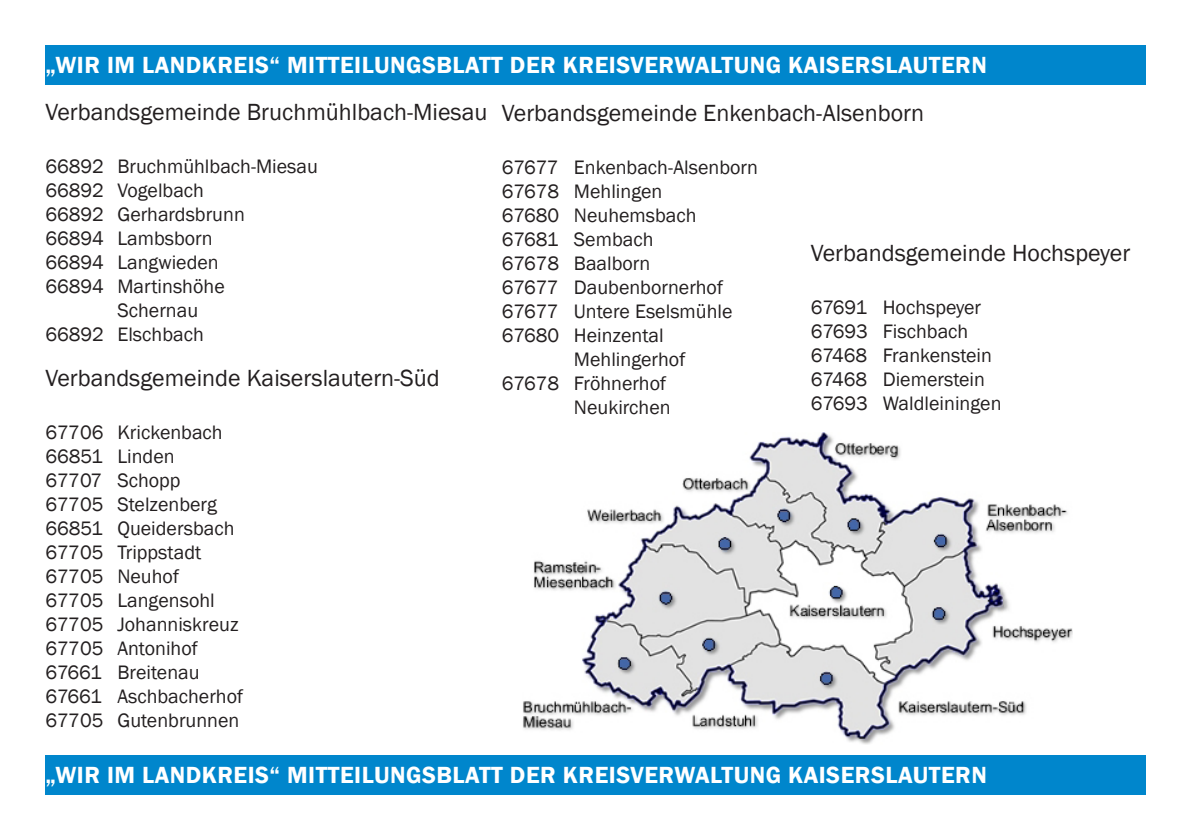
<style>
.page{position:relative;width:1191px;height:840px;background:#fff}
.page>*{position:absolute;margin:0;border:0;box-sizing:border-box;transform-origin:0 0}
.t1{font:24px "Franklin Gothic";color:#231f20}
.t2{font:600 24px "Franklin Gothic";letter-spacing:.02em;color:#fff}
.t3{font:20px "Franklin Gothic";color:#231f20}
</style>
<div class="page">
<div style="left:45px;top:45px;width:1100px;height:39px;background:#0086cc"></div>
<div style="left:45px;top:755px;width:1100px;height:39px;background:#0086cc"></div>
<img style="left:523px;top:432px;width:549px;height:312px">
<p class="t2" style="left:45px;top:50px;width:943px">„WIR IM LANDKREIS“ MITTEILUNGSBLATT DER KREISVERWALTUNG KAISERSLAUTERN</p>
<p class="t1" style="left:45px;top:97px;width:443px">Verbandsgemeinde Bruchmühlbach-Miesau</p>
<p class="t3" style="left:45px;top:153px;width:274px">66892 Bruchmühlbach-Miesau</p>
<p class="t3" style="left:45px;top:177px;width:160px">66892 Vogelbach</p>
<p class="t3" style="left:45px;top:201px;width:201px">66892 Gerhardsbrunn</p>
<p class="t3" style="left:45px;top:225px;width:169px">66894 Lambsborn</p>
<p class="t3" style="left:45px;top:249px;width:175px">66894 Langwieden</p>
<p class="t3" style="left:45px;top:273px;width:181px">66894 Martinshöhe</p>
<p class="t3" style="left:117px;top:297px;width:82px">Schernau</p>
<p class="t3" style="left:45px;top:321px;width:160px">66892 Elschbach</p>
<p class="t1" style="left:45px;top:362px;width:396px">Verbandsgemeinde Kaiserslautern-Süd</p>
<p class="t3" style="left:45px;top:419px;width:179px">67706 Krickenbach</p>
<p class="t3" style="left:45px;top:443px;width:131px">66851 Linden</p>
<p class="t3" style="left:45px;top:467px;width:137px">67707 Schopp</p>
<p class="t3" style="left:45px;top:491px;width:173px">67705 Stelzenberg</p>
<p class="t3" style="left:45px;top:515px;width:191px">66851 Queidersbach</p>
<p class="t3" style="left:45px;top:539px;width:157px">67705 Trippstadt</p>
<p class="t3" style="left:45px;top:563px;width:135px">67705 Neuhof</p>
<p class="t3" style="left:45px;top:587px;width:171px">67705 Langensohl</p>
<p class="t3" style="left:45px;top:611px;width:195px">67705 Johanniskreuz</p>
<p class="t3" style="left:45px;top:635px;width:154px">67705 Antonihof</p>
<p class="t3" style="left:45px;top:659px;width:156px">67661 Breitenau</p>
<p class="t3" style="left:45px;top:683px;width:199px">67661 Aschbacherhof</p>
<p class="t3" style="left:45px;top:707px;width:195px">67705 Gutenbrunnen</p>
<p class="t1" style="left:502px;top:98px;width:424px">Verbandsgemeinde Enkenbach-Alsenborn</p>
<p class="t3" style="left:502px;top:154px;width:258px">67677 Enkenbach-Alsenborn</p>
<p class="t3" style="left:502px;top:178px;width:162px">67678 Mehlingen</p>
<p class="t3" style="left:502px;top:202px;width:196px">67680 Neuhemsbach</p>
<p class="t3" style="left:502px;top:226px;width:153px">67681 Sembach</p>
<p class="t3" style="left:502px;top:250px;width:150px">67678 Baalborn</p>
<p class="t3" style="left:502px;top:274px;width:222px">67677 Daubenbornerhof</p>
<p class="t3" style="left:502px;top:298px;width:232px">67677 Untere Eselsmühle</p>
<p class="t3" style="left:502px;top:322px;width:163px">67680 Heinzental</p>
<p class="t3" style="left:574px;top:346px;width:113px">Mehlingerhof</p>
<p class="t3" style="left:502px;top:370px;width:166px">67678 Fröhnerhof</p>
<p class="t3" style="left:574px;top:394px;width:98px">Neukirchen</p>
<p class="t1" style="left:810px;top:238px;width:321px">Verbandsgemeinde Hochspeyer</p>
<p class="t3" style="left:810px;top:295px;width:172px">67691 Hochspeyer</p>
<p class="t3" style="left:810px;top:319px;width:159px">67693 Fischbach</p>
<p class="t3" style="left:810px;top:343px;width:183px">67468 Frankenstein</p>
<p class="t3" style="left:810px;top:367px;width:176px">67468 Diemerstein</p>
<p class="t3" style="left:810px;top:391px;width:192px">67693 Waldleiningen</p>
<p class="t2" style="left:45px;top:759px;width:943px">„WIR IM LANDKREIS“ MITTEILUNGSBLATT DER KREISVERWALTUNG KAISERSLAUTERN</p>
</div>
